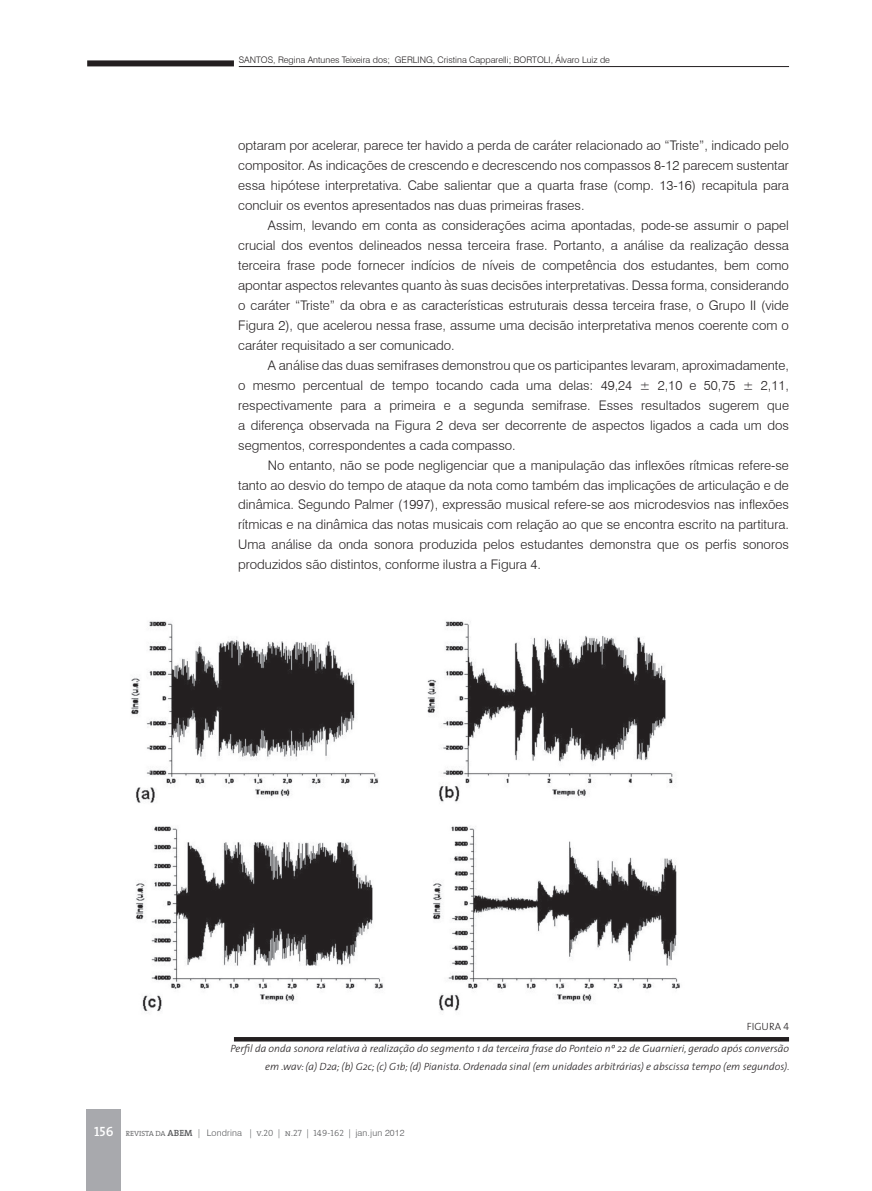
<style>
.page{position:relative;width:872px;height:1191px;background:#fff}
.page>*{position:absolute;margin:0;border:0;box-sizing:border-box;transform-origin:0 0}
.t1{font:300 13.2px/20px "Swiss 721 BT";color:#231f20;text-align:justify}
.t2{font:italic 300 10.5px/18px "The Sans";color:#231f20;text-align:right}
.t3{font:10.5px "The Sans Light Caps";color:#231f20}
.t4{font:300 9px "Swiss 721 BT";color:#231f20}
.t5{font:300 9px "Swiss 721 BT";letter-spacing:.02em;color:#57585a}
.s1{font-family:"The Serif Semi Bold Caps";font-weight:400;font-size:13.5px;color:#fff}
.s2{font-family:"The Serif";font-size:7.5px}
.s3{font-family:"The Serif";font-weight:600}
.s4{font-family:"The Serif Light Caps";font-weight:400}
</style>
<div class="page">
<hr style="left:239px;top:66px;width:550px;height:1px;background:#231f20">
<div style="left:87px;top:60px;width:147px;height:6px;background:#231f20"></div>
<div style="left:86px;top:1109px;width:35px;height:82px;background:#a8a9ad"></div>
<img style="left:131px;top:621px;width:549px;height:391px">
<hr style="left:234px;top:1037px;width:555px;height:4px;background:#231f20">
<p class="t4" style="left:239px;top:54px;width:373px">SANTOS, Regina Antunes Teixeira dos; GERLING, Cristina Capparelli; BORTOLI, Álvaro Luiz de</p>
<p class="t1" style="left:238px;top:135px;width:552px">optaram por acelerar, parece ter havido a perda de caráter relacionado ao “Triste”, indicado pelo compositor. As indicações de crescendo e decrescendo nos compassos 8-12 parecem sustentar essa hipótese interpretativa. Cabe salientar que a quarta frase (comp. 13-16) recapitula para concluir os eventos apresentados nas duas primeiras frases.</p>
<p class="t1" style="left:238px;top:215px;width:552px;text-indent:30px">Assim, levando em conta as considerações acima apontadas, pode-se assumir o papel crucial dos eventos delineados nessa terceira frase. Portanto, a análise da realização dessa terceira frase pode fornecer indícios de níveis de competência dos estudantes, bem como apontar aspectos relevantes quanto às suas decisões interpretativas. Dessa forma, considerando o caráter “Triste” da obra e as características estruturais dessa terceira frase, o Grupo II (vide Figura 2), que acelerou nessa frase, assume uma decisão interpretativa menos coerente com o caráter requisitado a ser comunicado.</p>
<p class="t1" style="left:238px;top:355px;width:552px;text-indent:30px">A análise das duas semifrases demonstrou que os participantes levaram, aproximadamente, o mesmo percentual de tempo tocando cada uma delas: 49,24 ± 2,10 e 50,75 ± 2,11, respectivamente para a primeira e a segunda semifrase. Esses resultados sugerem que a diferença observada na Figura 2 deva ser decorrente de aspectos ligados a cada um dos segmentos, correspondentes a cada compasso.</p>
<p class="t1" style="left:238px;top:455px;width:552px;text-indent:30px">No entanto, não se pode negligenciar que a manipulação das inflexões rítmicas refere-se tanto ao desvio do tempo de ataque da nota como também das implicações de articulação e de dinâmica. Segundo Palmer (1997), expressão musical refere-se aos microdesvios nas inflexões rítmicas e na dinâmica das notas musicais com relação ao que se encontra escrito na partitura.<br>Uma análise da onda sonora produzida pelos estudantes demonstra que os perfis sonoros produzidos são distintos, conforme ilustra a Figura 4.</p>
<p class="t3" style="left:746px;top:1017px;width:44px">FIGURA 4</p>
<p class="t2" style="left:230px;top:1039px;width:560px">Perfil da onda sonora relativa à realização do segmento 1 da terceira frase do Ponteio nº 22 de Guarnieri, gerado após conversão em .wav: (a) D2a; (b) G2c; (c) G1b; (d) Pianista. Ordenada sinal (em unidades arbitrárias) e abscissa tempo (em segundos).</p>
<p class="t5" style="left:94px;top:1127px;width:312px"><span class="s1">156</span> <span class="s2">REVISTA DA</span> <span class="s3">ABEM</span> | Londrina <span class="s4">| v.20 | n.27 | 149-162 |</span> jan.jun 2012</p>
</div>
